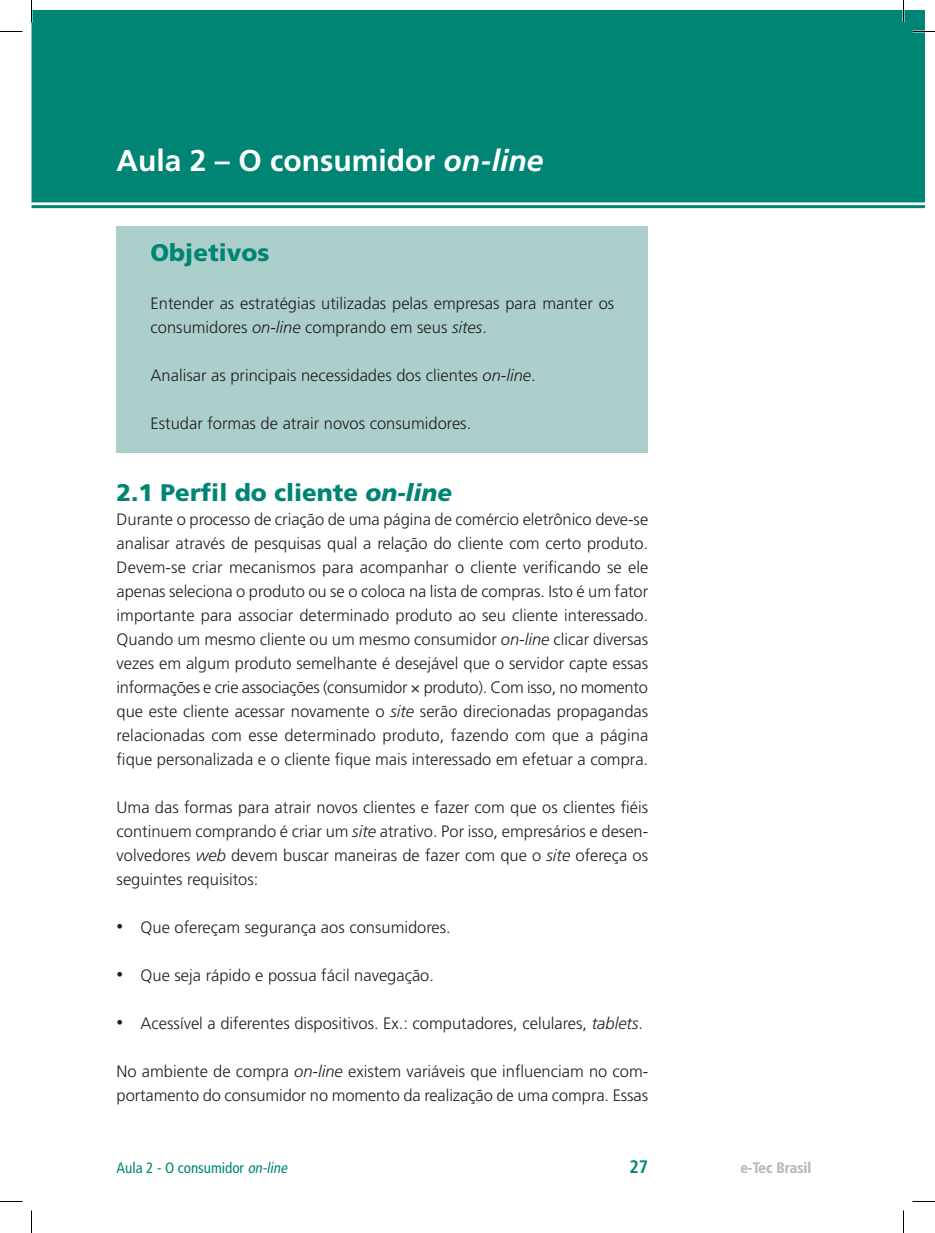
<style>
.page{position:relative;width:935px;height:1233px;background:#fff}
.page>*{position:absolute;margin:0;border:0;box-sizing:border-box;transform-origin:0 0}
.t1{font:700 30px "Frutiger LT Std";color:#fff}
.t2{font:900 24px "Frutiger LT Std";color:#008575}
.t3{font:700 condensed 18px "Frutiger LT Std";color:#008575}
.t4{font:300 16.5px/24px "Frutiger LT Std";color:#231f20}
.t5{font:condensed 15px "Frutiger LT Std";color:#008575}
.t6{font:700 condensed 15px "Frutiger LT Std";color:#bcbdc0}
.s1{font-style:italic}
.s2{font-size:13.5px}
</style>
<div class="page">
<div style="left:32px;top:10px;width:892px;height:192px;background:#008575"></div>
<hr style="left:32px;top:205px;width:892px;height:3px;background:#008575">
<div style="left:117px;top:226px;width:531px;height:227px;background:#accfcb"></div>
<hr style="left:902px;top:0;width:2px;height:23px;background:#fff">
<svg style="left:0;top:31px;width:22px;height:1px"></svg>
<svg style="left:912px;top:31px;width:23px;height:1px"></svg>
<svg style="left:0;top:1201px;width:22px;height:1px"></svg>
<svg style="left:912px;top:1201px;width:23px;height:1px"></svg>
<svg style="left:31px;top:0;width:1px;height:23px"></svg>
<svg style="left:31px;top:1210px;width:1px;height:22px"></svg>
<svg style="left:903px;top:0;width:1px;height:23px"></svg>
<svg style="left:903px;top:1210px;width:1px;height:22px"></svg>
<h1 class="t1" style="left:117px;top:143px;width:428px">Aula 2 – O consumidor <span class="s1">on-line</span></h1>
<h2 class="t2" style="left:151px;top:238px;width:120px">Objetivos</h2>
<p class="t4" style="left:151px;top:291px;width:465px">Entender as estratégias utilizadas pelas empresas para manter os consumidores <span class="s1">on-line</span> comprando em seus <span class="s1">sites</span>.</p>
<p class="t4" style="left:151px;top:363px;width:387px">Analisar as principais necessidades dos clientes <span class="s1">on-line</span>.</p>
<p class="t4" style="left:151px;top:411px;width:322px">Estudar formas de atrair novos consumidores.</p>
<h2 class="t2" style="left:117px;top:478px;width:337px">2.1 Perfil do cliente <span class="s1">on-line</span></h2>
<p class="t4" style="left:117px;top:507px;width:533px;text-align:justify">Durante o processo de criação de uma página de comércio eletrônico deve-se analisar através de pesquisas qual a relação do cliente com certo produto.<br>Devem-se criar mecanismos para acompanhar o cliente verificando se ele apenas seleciona o produto ou se o coloca na lista de compras. Isto é um fator importante para associar determinado produto ao seu cliente interessado.<br>Quando um mesmo cliente ou um mesmo consumidor <span class="s1">on-line</span> clicar diversas vezes em algum produto semelhante é desejável que o servidor capte essas informações e crie associações (consumidor × produto). Com isso, no momento que este cliente acessar novamente o <span class="s1">site</span> serão direcionadas propagandas relacionadas com esse determinado produto, fazendo com que a página fique personalizada e o cliente fique mais interessado em efetuar a compra.</p>
<p class="t4" style="left:117px;top:795px;width:533px;text-align:justify">Uma das formas para atrair novos clientes e fazer com que os clientes fiéis continuem comprando é criar um <span class="s1">site</span> atrativo. Por isso, empresários e desen&shy;volvedores <span class="s1">web</span> devem buscar maneiras de fazer com que o <span class="s1">site</span> ofereça os seguintes requisitos:</p>
<p class="t4" style="left:117px;top:915px;width:336px"><span class="s2">•</span> Que ofereçam segurança aos consumidores.</p>
<p class="t4" style="left:117px;top:963px;width:319px"><span class="s2">•</span> Que seja rápido e possua fácil navegação.</p>
<p class="t4" style="left:117px;top:1011px;width:528px"><span class="s2">•</span> Acessível a diferentes dispositivos. Ex.: computadores, celulares, <span class="s1">tablets</span>.</p>
<p class="t4" style="left:117px;top:1059px;width:533px">No ambiente de compra <span class="s1">on-line</span> existem variáveis que influenciam no com&shy;portamento do consumidor no momento da realização de uma compra. Essas</p>
<p class="t5" style="left:117px;top:1159px;width:175px">Aula 2 - O consumidor <span class="s1">on-line</span></p>
<p class="t3" style="left:629px;top:1156px;width:20px">27</p>
<p class="t6" style="left:740px;top:1158px;width:72px">e-Tec Brasil</p>
</div>
